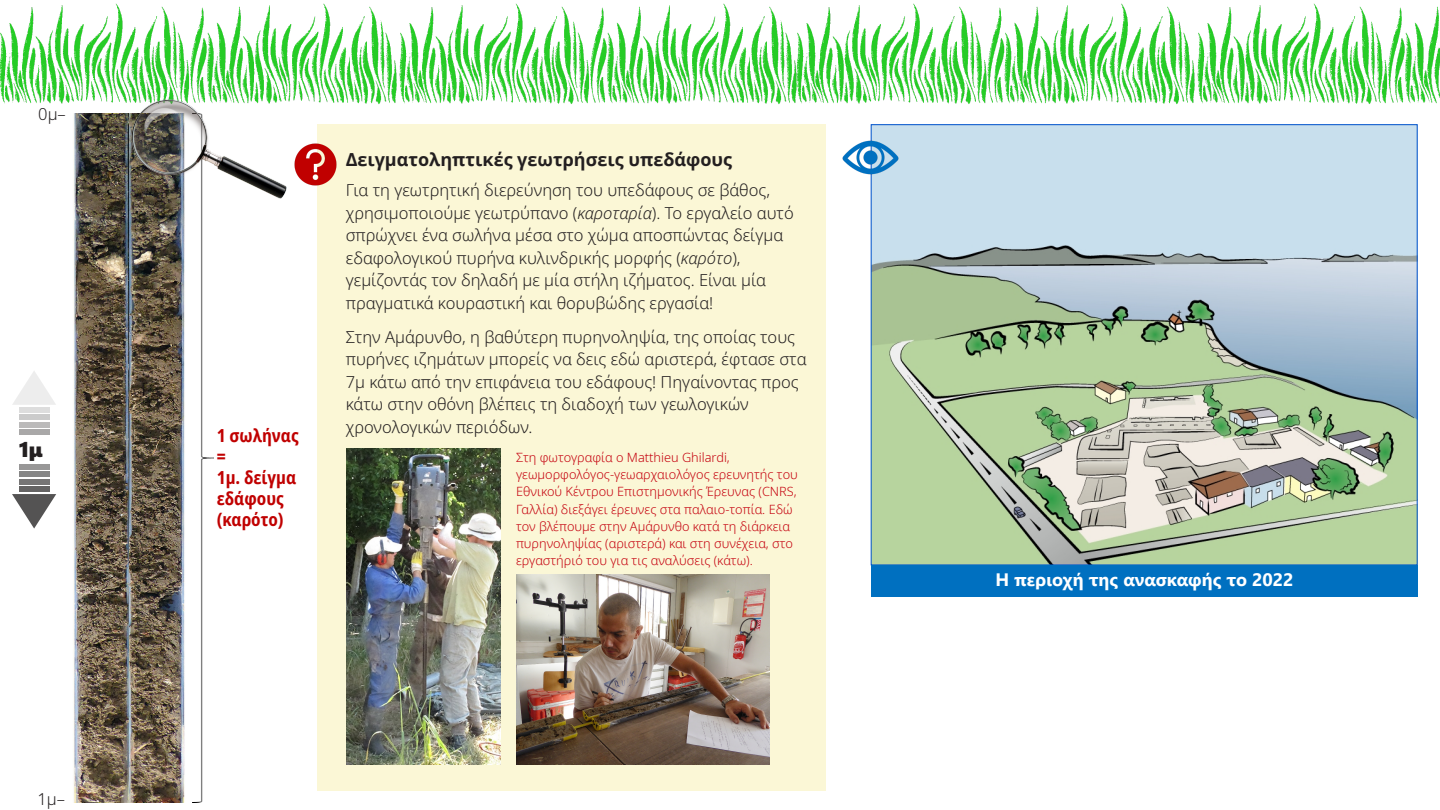
<style>
.page{position:relative;width:1440px;height:810px;background:#fff}
.page>*{position:absolute;margin:0;border:0;box-sizing:border-box;transform-origin:0 0}
.t1{font:21px "Segoe UI Black";color:#231f20}
.t2{font:700 18px "Noto Sans";color:#231f20}
.t3{font:700 condensed 18px/21px "Noto Sans";color:#c00000}
.t4{font:700 18px "Segoe UI";color:#fff}
.t5{font:300 16.5px/22.5px "Noto Sans";color:#231f20}
.t6{font:300 12.75px/17.2px "Noto Sans";color:#c5020f}
.s1{font-style:italic}
</style>
<div class="page">
<div style="left:317px;top:124px;width:509px;height:667px;background:#fbf7d6"></div>
<svg style="left:0;top:3px;width:390px;height:101px"></svg>
<svg style="left:390px;top:3px;width:398px;height:101px"></svg>
<svg style="left:788px;top:3px;width:400px;height:101px"></svg>
<svg style="left:1188px;top:3px;width:252px;height:101px"></svg>
<img style="left:73px;top:113px;width:112px;height:689px">
<svg style="left:196px;top:198px;width:18px;height:604px"></svg>
<img style="left:131px;top:99px;width:155px;height:99px">
<svg style="left:294px;top:143px;width:43px;height:43px;fill:#c00000"></svg>
<svg style="left:873px;top:126px;width:543px;height:437px;background:#b5c9bb"></svg>
<svg style="left:842px;top:124px;width:62px;height:66px"></svg>
<div style="left:871px;top:565px;width:547px;height:32px;background:#0070c0"></div>
<img style="left:346px;top:449px;width:155px;height:315px">
<img style="left:516px;top:574px;width:254px;height:190px">
<svg style="left:12px;top:371px;width:44px;height:34px"></svg>
<div style="left:19px;top:407px;width:31px;height:5px;background:#ddd"></div>
<div style="left:19px;top:415px;width:31px;height:5px;background:#cbcbcb"></div>
<div style="left:19px;top:422px;width:31px;height:5px;background:#bbbaba"></div>
<div style="left:19px;top:430px;width:31px;height:5px;background:#a9a8a8"></div>
<svg style="left:12px;top:494px;width:44px;height:35px"></svg>
<div style="left:19px;top:487px;width:31px;height:5px;background:#646363"></div>
<div style="left:19px;top:479px;width:31px;height:5px;background:#767575"></div>
<div style="left:19px;top:472px;width:31px;height:5px;background:#868686"></div>
<div style="left:19px;top:464px;width:31px;height:5px;background:#989797"></div>
<p class="t5" style="left:38px;top:103px;width:29px">0μ–</p>
<p class="t1" style="left:19px;top:435px;width:25px">1μ</p>
<p class="t5" style="left:38px;top:788px;width:29px">1μ–</p>
<p class="t3" style="left:217px;top:426px;width:84px">1 σωλήνας =<br>1μ. δείγμα εδάφους (καρότο)</p>
<p class="t2" style="left:346px;top:146px;width:388px">Δειγματοληπτικές γεωτρήσεις υπεδάφους</p>
<p class="t5" style="left:346px;top:179px;width:449px">Για τη γεωτρητική διερεύνηση του υπεδάφους σε βάθος, χρησιμοποιούμε γεωτρύπανο (<span class="s1">καροταρία</span>). Το εργαλείο αυτό σπρώχνει ένα σωλήνα μέσα στο χώμα αποσπώντας δείγμα εδαφολογικού πυρήνα κυλινδρικής μορφής (<span class="s1">καρότο</span>), γεμίζοντάς τον δηλαδή με μία στήλη ιζήματος. Είναι μία πραγματικά κουραστική και θορυβώδης εργασία!</p>
<p class="t5" style="left:346px;top:326px;width:462px">Στην Αμάρυνθο, η βαθύτερη πυρηνοληψία, της οποίας τους πυρήνες ιζημάτων μπορείς να δεις εδώ αριστερά, έφτασε στα 7μ κάτω από την επιφάνεια του εδάφους! Πηγαίνοντας προς κάτω στην οθόνη βλέπεις τη διαδοχή των γεωλογικών χρονολογικών περιόδων.</p>
<p class="t6" style="left:516px;top:449px;width:283px">Στη φωτογραφία ο Matthieu Ghilardi, γεωμορφολόγος-γεωαρχαιολόγος ερευνητής του Εθνικού Κέντρου Επιστημονικής Έρευνας (CNRS, Γαλλία) διεξάγει έρευνες στα παλαιο-τοπία. Εδώ τον βλέπουμε στην Αμάρυνθο κατά τη διάρκεια πυρηνοληψίας (αριστερά) και στη συνέχεια, στο εργαστήριό του για τις αναλύσεις (κάτω).</p>
<p class="t4" style="left:996px;top:563px;width:299px">Η περιοχή της ανασκαφής το 2022</p>
</div>
